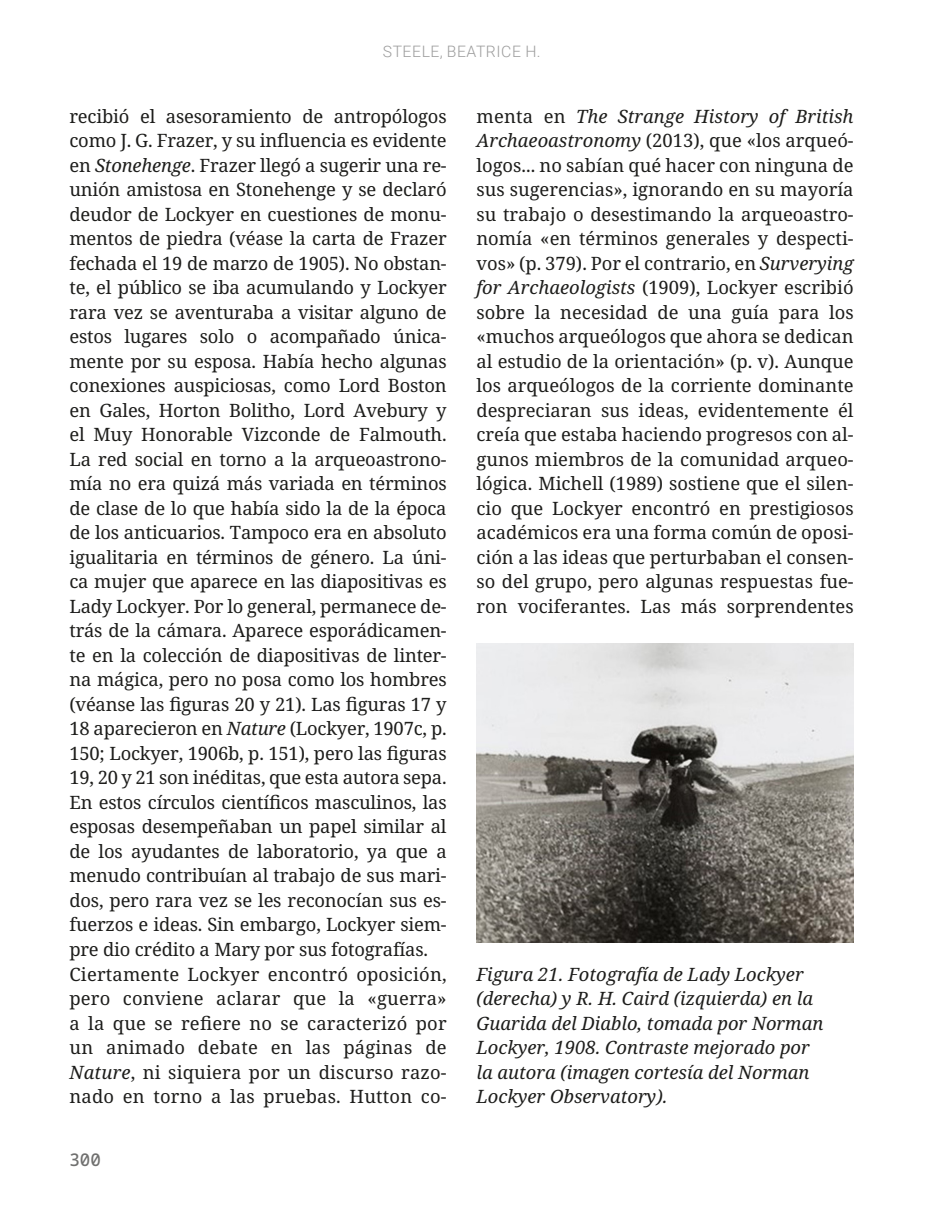
<style>
.page{position:relative;width:943px;height:1216px;background:#fff}
.page>*{position:absolute;margin:0;border:0;box-sizing:border-box;transform-origin:0 0}
.Referencias{font:18.38px/24.5px "Noto Serif";color:#1d1d1b;text-align:justify}
.t1{font:italic 18.38px/24.5px "Noto Serif";color:#1d1d1b}
.t2{font:17.5px "Noto Sans Mono";color:#70706f}
.t3{font:300 15.75px "Roboto";letter-spacing:.035em;color:#9d9d9d}
.s1{font-style:italic}
</style>
<div class="page">
<img style="left:476px;top:643px;width:377px;height:299px">
<p class="t3" style="left:383px;top:41px;width:159px">STEELE, BEATRICE H.</p>
<p class="Referencias" style="left:69px;top:104px;width:379px">recibió el asesoramiento de antropólogos como J. G. Frazer, y su influencia es evidente en <span class="s1">Stonehenge</span>. Frazer llegó a sugerir una re&shy;unión amistosa en Stonehenge y se declaró deudor de Lockyer en cuestiones de monu&shy;mentos de piedra (véase la carta de Frazer fechada el 19 de marzo de 1905). No obstan&shy;te, el público se iba acumulando y Lockyer rara vez se aventuraba a visitar alguno de estos lugares solo o acompañado única&shy;mente por su esposa. Había hecho algunas conexiones auspiciosas, como Lord Boston en Gales, Horton Bolitho, Lord Avebury y el Muy Honorable Vizconde de Falmouth.<br>La red social en torno a la arqueoastrono&shy;mía no era quizá más variada en términos de clase de lo que había sido la de la época de los anticuarios. Tampoco era en absoluto igualitaria en términos de género. La úni&shy;ca mujer que aparece en las diapositivas es Lady Lockyer. Por lo general, permanece de&shy;trás de la cámara. Aparece esporádicamen&shy;te en la colección de diapositivas de linter&shy;na mágica, pero no posa como los hombres (véanse las figuras 20 y 21). Las figuras 17 y 18 aparecieron en <span class="s1">Nature</span> (Lockyer, 1907c, p.<br>150; Lockyer, 1906b, p. 151), pero las figuras 19, 20 y 21 son inéditas, que esta autora sepa.<br>En estos círculos científicos masculinos, las esposas desempeñaban un papel similar al de los ayudantes de laboratorio, ya que a menudo contribuían al trabajo de sus mari&shy;dos, pero rara vez se les reconocían sus es&shy;fuerzos e ideas. Sin embargo, Lockyer siem&shy;pre dio crédito a Mary por sus fotografías.</p>
<p class="Referencias" style="left:69px;top:962px;width:379px">Ciertamente Lockyer encontró oposición, pero conviene aclarar que la «guerra» a la que se refiere no se caracterizó por un animado debate en las páginas de <span class="s1">Nature</span>, ni siquiera por un discurso razo&shy;nado en torno a las pruebas. Hutton co-</p>
<p class="t2" style="left:69px;top:1144px;width:33px">300</p>
<p class="Referencias" style="left:476px;top:104px;width:379px">menta en <span class="s1">The Strange History of British Archaeoastronomy</span> (2013), que «los arqueó&shy;logos... no sabían qué hacer con ninguna de sus sugerencias», ignorando en su mayoría su trabajo o desestimando la arqueoastro&shy;nomía «en términos generales y despecti&shy;vos» (p. 379). Por el contrario, en <span class="s1">Surverying for Archaeologists</span> (1909), Lockyer escribió sobre la necesidad de una guía para los «muchos arqueólogos que ahora se dedican al estudio de la orientación» (p. v). Aunque los arqueólogos de la corriente dominante despreciaran sus ideas, evidentemente él creía que estaba haciendo progresos con al&shy;gunos miembros de la comunidad arqueo&shy;lógica. Michell (1989) sostiene que el silen&shy;cio que Lockyer encontró en prestigiosos académicos era una forma común de oposi&shy;ción a las ideas que perturbaban el consen&shy;so del grupo, pero algunas respuestas fue&shy;ron vociferantes. Las más sorprendentes</p>
<p class="t1" style="left:476px;top:962px;width:348px">Figura 21. Fotografía de Lady Lockyer (derecha) y R. H. Caird (izquierda) en la Guarida del Diablo, tomada por Norman Lockyer, 1908. Contraste mejorado por la autora (imagen cortesía del Norman Lockyer Observatory).</p>
</div>
